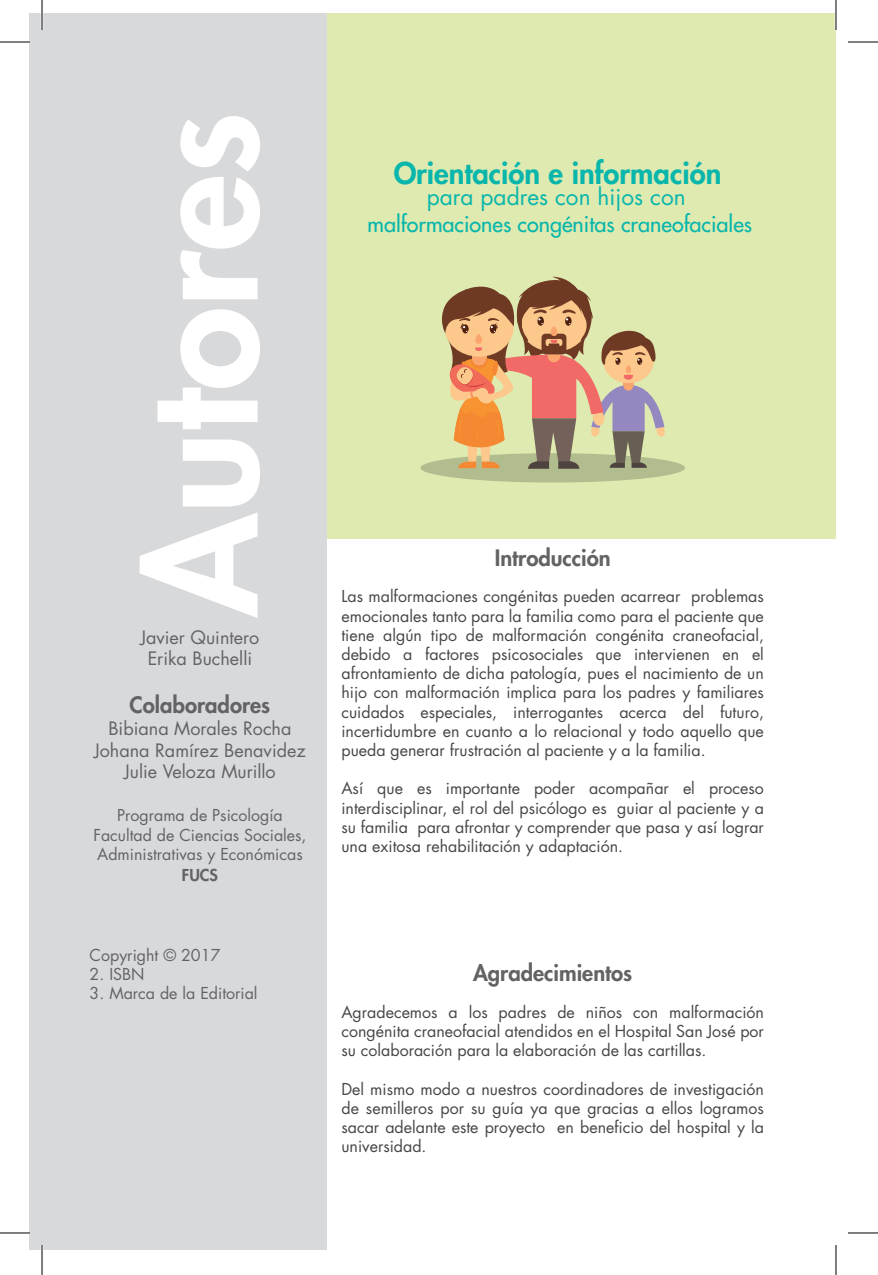
<style>
.page{position:relative;width:878px;height:1275px;background:#fff}
.page>*{position:absolute;margin:0;border:0;box-sizing:border-box;transform-origin:0 0}
.t1{font:800 152.4px "Futura Std";color:#fff}
.t2{font:800 29.2px "Futura Std";color:#09b6ac}
.t3{font:22.6px "Futura Std";color:#09b6ac}
.t4{font:800 22px "Futura Std";color:#636366}
.t5{font:500 21.6px "Futura Std";color:#09b6ac}
.t6{font:18px "Futura Std";color:#636366}
.t7{font:16px/19.2px "Futura Std";color:#454647;text-align:justify}
.t8{font:16px/19.2px "Futura Std";color:#636366}
.t9{font:800 16px "Futura Std";color:#636366}
</style>
<div class="page">
<div style="left:327px;top:14px;width:509px;height:525px;background:#deeab0"></div>
<div style="left:30px;top:14px;width:297px;height:1235px;background:#d8d9db"></div>
<div style="left:420px;top:453px;width:265px;height:29px;background:#b2bd8f;border-radius:50%"></div>
<svg style="left:438px;top:276px;width:229px;height:193px"></svg>
<hr style="left:41px;top:0;width:2px;height:30px;background:#fff">
<hr style="left:41px;top:1245px;width:2px;height:30px;background:#fff">
<hr style="left:834px;top:0;width:3px;height:30px;background:#fff">
<hr style="left:0;top:42px;width:30px;height:1px;background:#000">
<hr style="left:848px;top:42px;width:30px;height:1px;background:#000">
<hr style="left:0;top:1232px;width:30px;height:1px;background:#000">
<hr style="left:848px;top:1232px;width:30px;height:1px;background:#000">
<hr style="left:42px;top:0;width:1px;height:30px;background:#000">
<hr style="left:42px;top:1245px;width:1px;height:30px;background:#000">
<hr style="left:835px;top:0;width:1px;height:30px;background:#000">
<hr style="left:835px;top:1245px;width:1px;height:30px;background:#000">
<p class="t1" style="left:105px;top:617px;width:506px;rotate:-90deg">Autores</p>
<p class="t6" style="left:141px;top:625px;width:120px">Javier Quintero</p>
<p class="t6" style="left:148px;top:647px;width:106px">Erika Buchelli</p>
<p class="t4" style="left:130px;top:691px;width:142px">Colaboradores</p>
<p class="t6" style="left:108px;top:717px;width:185px">Bibiana Morales Rocha</p>
<p class="t6" style="left:94px;top:738px;width:213px">Johana Ramírez Benavidez</p>
<p class="t6" style="left:124px;top:760px;width:153px">Julie Veloza Murillo</p>
<p class="t8" style="left:117px;top:806px;width:167px">Programa de Psicología</p>
<p class="t8" style="left:93px;top:825px;width:215px">Facultad de Ciencias Sociales,<br>Administrativas y Económicas</p>
<p class="t9" style="left:182px;top:865px;width:37px">FUCS</p>
<p class="t8" style="left:90px;top:945px;width:132px">Copyright © 2017</p>
<p class="t8" style="left:90px;top:964px;width:56px">2. ISBN</p>
<p class="t8" style="left:90px;top:983px;width:169px">3. Marca de la Editorial</p>
<h2 class="t2" style="left:394px;top:155px;width:329px">Orientación e información</h2>
<h3 class="t3" style="left:427px;top:183px;width:260px">para padres con hijos con</h3>
<h3 class="t5" style="left:367px;top:211px;width:386px">malformaciones congénitas craneofaciales</h3>
<p class="t4" style="left:495px;top:544px;width:117px">Introducción</p>
<p class="t7" style="left:341px;top:587px;width:424px">Las malformaciones congénitas pueden acarrear problemas emocionales tanto para la familia como para el paciente que tiene algún tipo de malformación congénita craneofacial, debido a factores psicosociales que intervienen en el afrontamiento de dicha patología, pues el nacimiento de un hijo con malformación implica para los padres y familiares cuidados especiales, interrogantes acerca del futuro, incertidumbre en cuanto a lo relacional y todo aquello que pueda generar frustración al paciente y a la familia.</p>
<p class="t7" style="left:341px;top:779px;width:424px">Así que es importante poder acompañar el proceso interdisciplinar, el rol del psicólogo es guiar al paciente y a su familia para afrontar y comprender que pasa y así lograr una exitosa rehabilitación y adaptación.</p>
<p class="t4" style="left:473px;top:959px;width:161px">Agradecimientos</p>
<p class="t7" style="left:341px;top:1002px;width:424px">Agradecemos a los padres de niños con malformación congénita craneofacial atendidos en el Hospital San José por su colaboración para la elaboración de las cartillas.</p>
<p class="t7" style="left:341px;top:1079px;width:424px">Del mismo modo a nuestros coordinadores de investigación de semilleros por su guía ya que gracias a ellos logramos sacar adelante este proyecto en beneficio del hospital y la universidad.</p>
</div>
